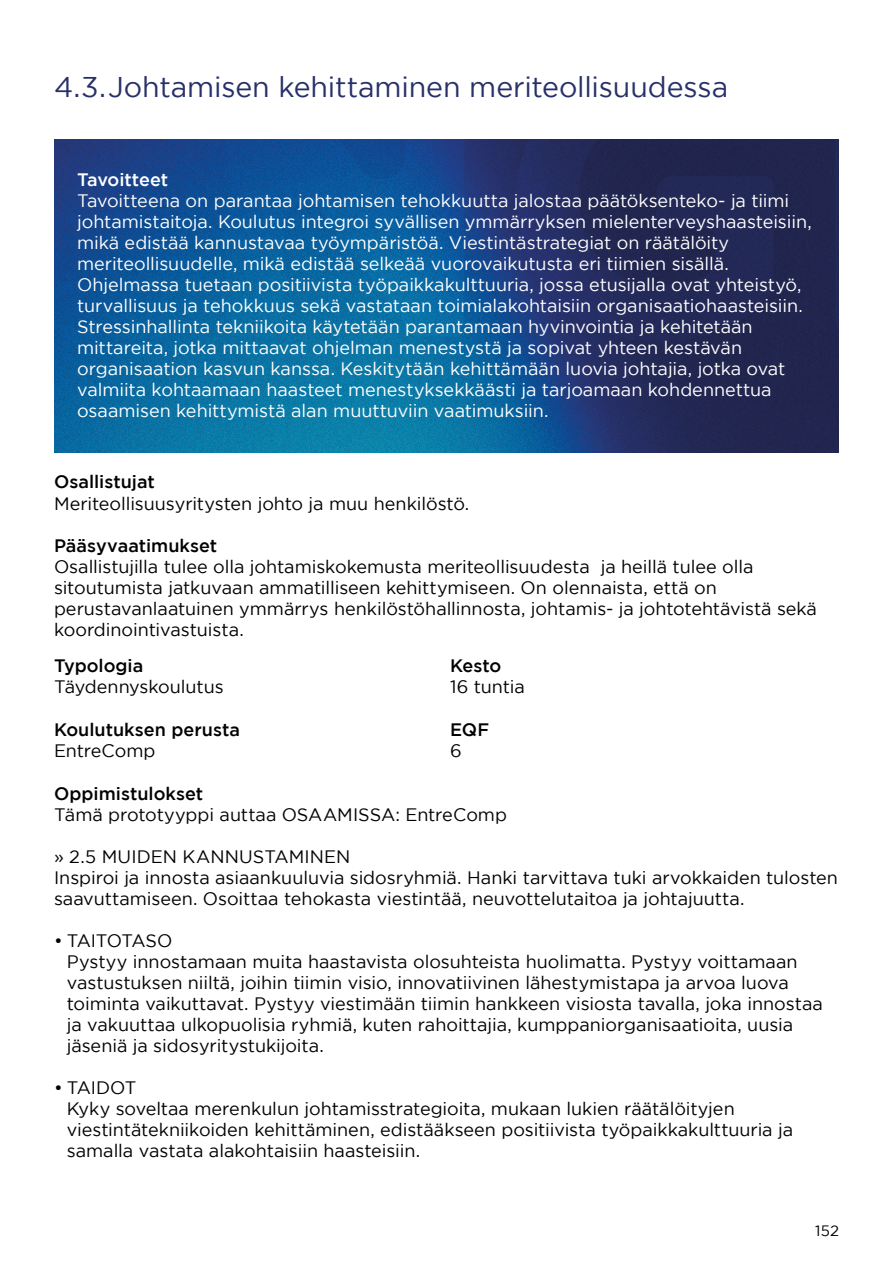
<style>
.page{position:relative;width:893px;height:1263px;background:#fff}
.page>*{position:absolute;margin:0;border:0;box-sizing:border-box;transform-origin:0 0}
.t1{font:28.5px "Gotham";letter-spacing:-.005em;color:#273069}
.t2{font:18px/21px "Gotham";letter-spacing:-.005em;color:#020203}
.t3{font:18px/21px "Gotham";letter-spacing:-.005em;color:#fff}
.t4{font:500 18px "Gotham";color:#020203}
.t5{font:500 18px "Gotham";letter-spacing:-.005em;color:#fff}
.t6{font:15px "Gotham";color:#020203}
</style>
<div class="page">
<img style="left:54px;top:139px;width:785px;height:314px">
<p class="t1" style="left:54px;top:71px;width:676px">4.3.Johtamisen kehittaminen meriteollisuudessa</p>
<p class="t5" style="left:77px;top:169px;width:93px">Tavoitteet</p>
<p class="t3" style="left:77px;top:190px;width:736px">Tavoitteena on parantaa johtamisen tehokkuutta jalostaa päätöksenteko- ja tiimi johtamistaitoja. Koulutus integroi syvällisen ymmärryksen mielenterveyshaasteisiin, mikä edistää kannustavaa työympäristöä. Viestintästrategiat on räätälöity meriteollisuudelle, mikä edistää selkeää vuorovaikutusta eri tiimien sisällä.<br>Ohjelmassa tuetaan positiivista työpaikkakulttuuria, jossa etusijalla ovat yhteistyö, turvallisuus ja tehokkuus sekä vastataan toimialakohtaisiin organisaatiohaasteisiin.<br>Stressinhallinta tekniikoita käytetään parantamaan hyvinvointia ja kehitetään mittareita, jotka mittaavat ohjelman menestystä ja sopivat yhteen kestävän organisaation kasvun kanssa. Keskitytään kehittämään luovia johtajia, jotka ovat valmiita kohtaamaan haasteet menestyksekkäästi ja tarjoamaan kohdennettua osaamisen kehittymistä alan muuttuviin vaatimuksiin.</p>
<p class="t4" style="left:54px;top:472px;width:102px">Osallistujat</p>
<p class="t2" style="left:54px;top:492px;width:417px">Meriteollisuusyritysten johto ja muu henkilöstö.</p>
<p class="t4" style="left:54px;top:535px;width:165px">Pääsyvaatimukset</p>
<p class="t2" style="left:54px;top:555px;width:764px">Osallistujilla tulee olla johtamiskokemusta meriteollisuudesta ja heillä tulee olla sitoutumista jatkuvaan ammatilliseen kehittymiseen. On olennaista, että on perustavanlaatuinen ymmärrys henkilöstöhallinnosta, johtamis- ja johtotehtävistä sekä koordinointivastuista.</p>
<p class="t4" style="left:54px;top:655px;width:91px">Typologia</p>
<p class="t2" style="left:54px;top:675px;width:171px">Täydennyskoulutus</p>
<p class="t4" style="left:450px;top:655px;width:53px">Kesto</p>
<p class="t2" style="left:450px;top:675px;width:76px">16 tuntia</p>
<p class="t4" style="left:54px;top:719px;width:188px">Koulutuksen perusta</p>
<p class="t2" style="left:54px;top:739px;width:103px">EntreComp</p>
<p class="t4" style="left:450px;top:719px;width:41px">EQF</p>
<p class="t2" style="left:450px;top:739px;width:13px">6</p>
<p class="t4" style="left:54px;top:783px;width:151px">Oppimistulokset</p>
<p class="t2" style="left:54px;top:803px;width:455px">Tämä prototyyppi auttaa OSAAMISSA: EntreComp</p>
<p class="t2" style="left:54px;top:845px;width:298px">» 2.5 MUIDEN KANNUSTAMINEN</p>
<p class="t2" style="left:54px;top:866px;width:785px">Inspiroi ja innosta asiaankuuluvia sidosryhmiä. Hanki tarvittava tuki arvokkaiden tulosten saavuttamiseen. Osoittaa tehokasta viestintää, neuvottelutaitoa ja johtajuutta.</p>
<p class="t2" style="left:67px;top:929px;width:758px;text-indent:-13px">• TAITOTASO<br>Pystyy innostamaan muita haastavista olosuhteista huolimatta. Pystyy voittamaan vastustuksen niiltä, joihin tiimin visio, innovatiivinen lähestymistapa ja arvoa luova toiminta vaikuttavat. Pystyy viestimään tiimin hankkeen visiosta tavalla, joka innostaa ja vakuuttaa ulkopuolisia ryhmiä, kuten rahoittajia, kumppaniorganisaatioita, uusia jäseniä ja sidosyritystukijoita.</p>
<p class="t2" style="left:67px;top:1076px;width:728px;text-indent:-13px">• TAIDOT<br>Kyky soveltaa merenkulun johtamisstrategioita, mukaan lukien räätälöityjen viestintätekniikoiden kehittäminen, edistääkseen positiivista työpaikkakulttuuria ja samalla vastata alakohtaisiin haasteisiin.</p>
<p class="t6" style="left:815px;top:1223px;width:25px">152</p>
</div>
